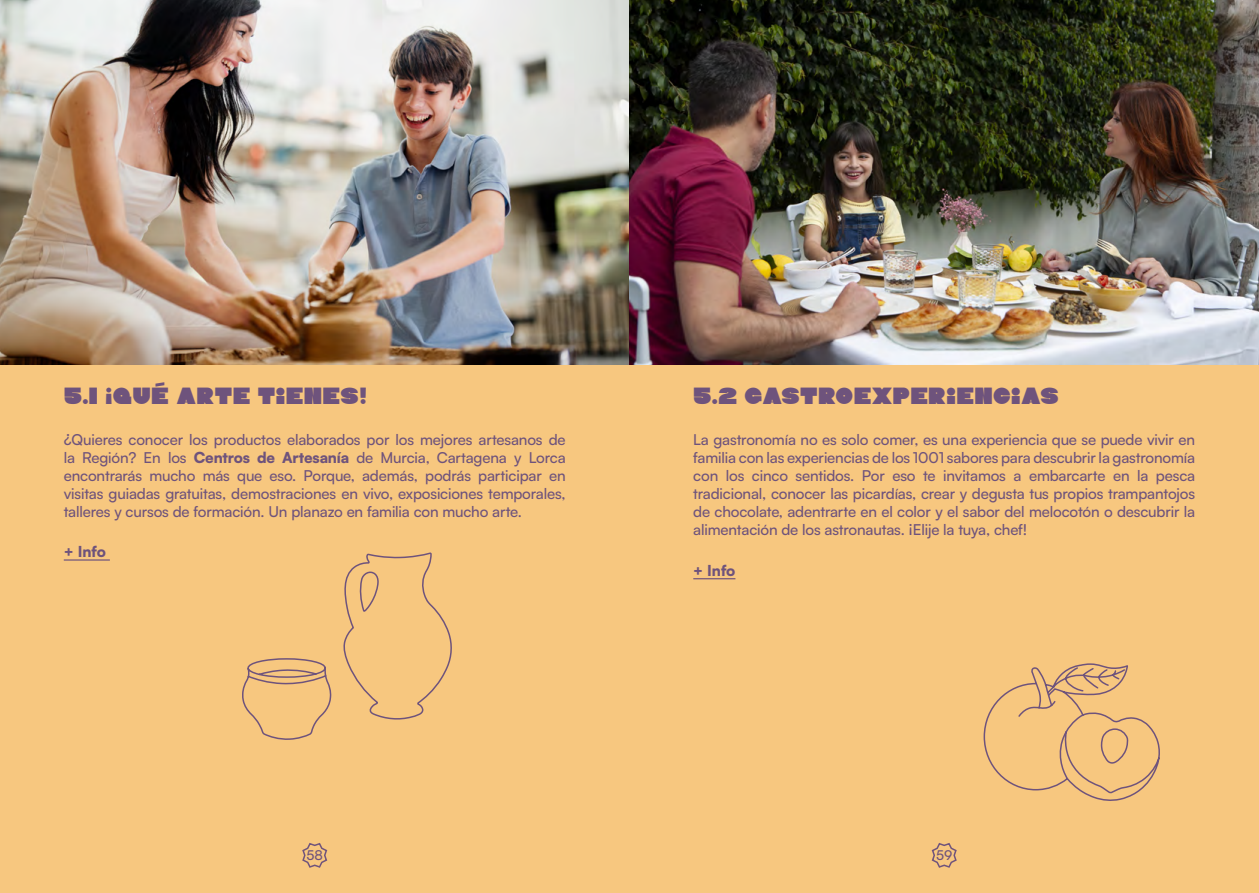
<style>
.page{position:relative;width:1259px;height:893px;background:#f7c77f}
.page>*{position:absolute;margin:0;border:0;box-sizing:border-box;transform-origin:0 0}
.t1{font:22.5px "Dida";letter-spacing:.02em;color:#6e537c}
.t2{font:500 15px/18px "Satoshi";letter-spacing:-.01em;color:#6e537c;text-align:justify}
.t3{font:900 15px "Satoshi";color:#6e537c}
.t4{font:500 13.5px "Satoshi";color:#6e537c}
.s1{font-weight:900}
</style>
<div class="page">
<img style="left:0;top:0;width:1259px;height:364px">
<hr style="left:64px;top:559px;width:46px;height:2px;background:#6e537c">
<svg style="left:343px;top:552px;width:109px;height:168px"></svg>
<svg style="left:242px;top:658px;width:90px;height:82px"></svg>
<svg style="left:302px;top:843px;width:26px;height:25px"></svg>
<hr style="left:693px;top:578px;width:42px;height:1px;background:#6e537c">
<svg style="left:983px;top:663px;width:177px;height:138px"></svg>
<svg style="left:931px;top:843px;width:26px;height:25px"></svg>
<h1 class="t1" style="left:64px;top:382px;width:304px">5.1 ¡QUÉ ARTE TIENES!</h1>
<p class="t2" style="left:64px;top:429px;width:503px">¿Quieres conocer los productos elaborados por los mejores artesanos de la Región? En los <span class="s1">Centros de Artesanía</span> de Murcia, Cartagena y Lorca encontrarás mucho más que eso. Porque, además, podrás participar en visitas guiadas gratuitas, demostraciones en vivo, exposiciones temporales, talleres y cursos de formación. Un planazo en familia con mucho arte.</p>
<p class="t3" style="left:64px;top:540px;width:44px">+ Info</p>
<p class="t4" style="left:306px;top:846px;width:18px">58</p>
<h1 class="t1" style="left:693px;top:382px;width:367px">5.2 GASTROEXPERIENCIAS</h1>
<p class="t2" style="left:693px;top:430px;width:503px">La gastronomía no es solo comer, es una experiencia que se puede vivir en familia con las experiencias de los 1001 sabores para descubrir la gastronomía con los cinco sentidos. Por eso te invitamos a embarcarte en la pesca tradicional, conocer las picardías, crear y degusta tus propios trampantojos de chocolate, adentrarte en el color y el sabor del melocotón o descubrir la alimentación de los astronautas. ¡Elije la tuya, chef!</p>
<p class="t3" style="left:693px;top:559px;width:44px">+ Info</p>
<p class="t4" style="left:936px;top:846px;width:18px">59</p>
</div>
